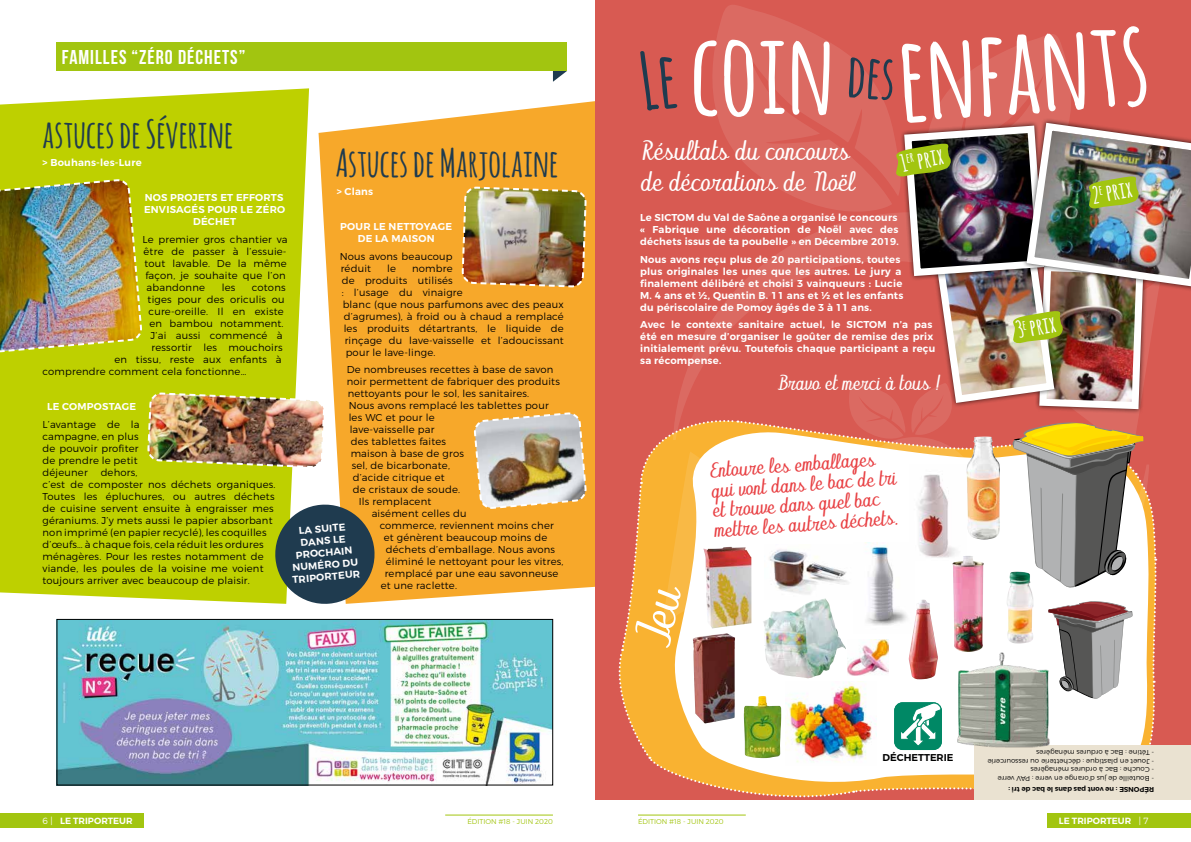
<style>
.page{position:relative;width:1191px;height:842px;background:#fff}
.page>*{position:absolute;margin:0;border:0;box-sizing:border-box;transform-origin:0 0}
.t1{font:700 38px "Amatic";letter-spacing:.02em;color:#1f3b4f}
.t2{font:italic 26px/31px "Abecedary";letter-spacing:.02em;color:#fff}
.t3{font:700 23px "Amatic";color:#fff;scale:1.1 1}
.t4{font:italic 20px/20px "Abecedary";color:#e84043}
.t5{font:700 20px "Bebas Neue";letter-spacing:.05em;color:#fff}
.t6{font:italic 20px "Abecedary";letter-spacing:.02em;color:#fff}
.t7{font:300 10px/12px "Montserrat";letter-spacing:.02em;color:#000}
.t8{font:600 10px/12px "Montserrat";letter-spacing:.02em;color:#fff;text-align:center}
.t9{font:600 9.9px "Montserrat";color:#000}
.t10{font:600 9px "Montserrat";color:#fff}
.t11{font:300 7px "Montserrat";color:#000}
.t12{font:300 7px "Montserrat";color:#a2c510}
.t13{font:600 7px "Montserrat";color:#000}
.s1{font-weight:300}
</style>
<div class="page">
<div style="left:1047px;top:814px;width:144px;height:14px;background:#a2c510"></div>
<div style="left:0;top:814px;width:143px;height:14px;background:#a2c510"></div>
<hr style="left:445px;top:815px;width:108px;height:1px;background:#a2c510">
<hr style="left:638px;top:815px;width:108px;height:1px;background:#a2c510">
<svg style="left:318px;top:101px;width:277px;height:501px;background:#f7b03f"></svg>
<div style="left:0;top:88px;width:309px;height:516px;background:#bed000"></div>
<div style="left:57px;top:43px;width:510px;height:28px;background:#a2c510"></div>
<svg style="left:273px;top:502px;width:104px;height:102px;background:#54614c"></svg>
<img style="left:0;top:178px;width:143px;height:175px">
<img style="left:146px;top:391px;width:180px;height:78px">
<img style="left:461px;top:71px;width:126px;height:320px">
<img style="left:473px;top:411px;width:114px;height:99px">
<img style="left:58px;top:621px;width:493px;height:162px">
<div style="left:56px;top:619px;width:497px;height:166px;border:1px solid #000"></div>
<div style="left:595px;top:0;width:596px;height:799px;background:#d85a52"></div>
<svg style="left:720px;top:5px;width:77px;height:21px;fill:#db6a62"></svg>
<img style="left:613px;top:26px;width:578px;height:774px">
<h3 class="t5" style="left:62px;top:46px;width:185px">FAMILLES “ZÉRO DÉCHETS”</h3>
<h1 class="t1" style="left:43px;top:107px;width:192px">astuces de Séverine</h1>
<p class="t8" style="left:43px;top:156px;width:101px">&gt; Bouhans-les-Lure</p>
<p class="t8" style="left:144px;top:192px;width:143px">NOS PROJETS ET EFFORTS<br>ENVISAGÉS POUR LE ZÉRO<br>DÉCHET</p>
<p class="t7" style="left:143px;top:233px;width:147px">Le premier gros chantier va</p>
<p class="t7" style="left:144px;top:245px;width:144px">être de passer à l’essuie-</p>
<p class="t7" style="left:145px;top:257px;width:144px">tout lavable. De la même</p>
<p class="t7" style="left:146px;top:269px;width:142px">façon, je souhaite que l’on</p>
<p class="t7" style="left:147px;top:281px;width:60px">abandonne</p>
<p class="t7" style="left:222px;top:281px;width:15px">les</p>
<p class="t7" style="left:252px;top:281px;width:35px">cotons</p>
<p class="t7" style="left:148px;top:293px;width:138px">tiges pour des oriculis ou</p>
<p class="t7" style="left:149px;top:305px;width:137px">cure-oreille. Il en existe</p>
<p class="t7" style="left:150px;top:317px;width:136px">en bambou notamment.</p>
<p class="t7" style="left:151px;top:329px;width:133px">J’ai aussi commencé à</p>
<p class="t7" style="left:152px;top:341px;width:133px">ressortir les mouchoirs</p>
<p class="t7" style="left:115px;top:353px;width:168px">en tissu, reste aux enfants à</p>
<p class="t7" style="left:43px;top:365px;width:205px">comprendre comment cela fonctionne…</p>
<p class="t8" style="left:47px;top:401px;width:91px">LE COMPOSTAGE</p>
<p class="t7" style="left:43px;top:418px;width:98px">L’avantage de la campagne, en plus de pouvoir profiter de prendre le petit déjeuner</p>
<h1 class="t1" style="left:336px;top:136px;width:224px">Astuces de Marjolaine</h1>
<p class="t8" style="left:337px;top:185px;width:38px">&gt; Clans</p>
<p class="t8" style="left:340px;top:220px;width:113px">POUR LE NETTOYAGE<br>DE LA MAISON</p>
<p class="t7" style="left:340px;top:250px;width:115px">Nous avons beaucoup réduit</p>
<p class="t7" style="left:387px;top:262px;width:10px">le</p>
<p class="t7" style="left:412px;top:262px;width:42px">nombre</p>
<p class="t7" style="left:342px;top:274px;width:113px">de produits utilisés</p>
<p class="t7" style="left:342px;top:286px;width:122px">: l’usage du vinaigre</p>
<p class="t7" style="left:343px;top:298px;width:223px">blanc (que nous parfumons avec des peaux</p>
<p class="t7" style="left:344px;top:310px;width:221px">d’agrumes), à froid ou à chaud a remplacé</p>
<p class="t7" style="left:344px;top:322px;width:222px">les produits détartrants, le liquide de</p>
<p class="t7" style="left:345px;top:334px;width:221px">rinçage du lave-vaisselle et l’adoucissant</p>
<p class="t7" style="left:346px;top:346px;width:91px">pour le lave-linge.</p>
<p class="t7" style="left:347px;top:364px;width:208px">De nombreuses recettes à base de savon</p>
<p class="t7" style="left:347px;top:376px;width:215px">noir permettent de fabriquer des produits</p>
<p class="t7" style="left:348px;top:388px;width:183px">nettoyants pour le sol, les sanitaires.</p>
<p class="t7" style="left:349px;top:400px;width:201px">Nous avons remplacé les tablettes pour</p>
<p class="t7" style="left:349px;top:412px;width:87px">les WC et pour le</p>
<p class="t7" style="left:350px;top:424px;width:86px">lave-vaisselle par</p>
<p class="t7" style="left:351px;top:436px;width:97px">des tablettes faites</p>
<p class="t7" style="left:351px;top:448px;width:115px">maison à base de gros</p>
<p class="t7" style="left:352px;top:460px;width:100px">sel, de bicarbonate,</p>
<p class="t7" style="left:353px;top:472px;width:94px">d’acide citrique et</p>
<p class="t7" style="left:353px;top:484px;width:109px">de cristaux de soude.</p>
<p class="t7" style="left:359px;top:496px;width:74px">Ils remplacent</p>
<p class="t7" style="left:372px;top:508px;width:96px">aisément celles du</p>
<p class="t7" style="left:380px;top:520px;width:176px">commerce, reviennent moins cher</p>
<p class="t7" style="left:384px;top:532px;width:165px">et génèrent beaucoup moins de</p>
<p class="t7" style="left:386px;top:544px;width:171px">déchets d’emballage. Nous avons</p>
<p class="t7" style="left:386px;top:556px;width:179px">éliminé le nettoyant pour les vitres,</p>
<p class="t7" style="left:385px;top:568px;width:175px">remplacé par une eau savonneuse</p>
<p class="t7" style="left:381px;top:580px;width:78px">et une raclette.</p>
<p class="t7" style="left:43px;top:466px;width:235px;text-indent:58px">dehors,<br>c’est de composter nos déchets organiques.<br>Toutes les épluchures, ou autres déchets de cuisine servent ensuite à engraisser mes géraniums. J’y mets aussi le papier absorbant non imprimé (en papier recyclé), les coquilles d’œufs… à chaque fois, cela réduit les ordures ménagères. Pour les restes notamment de viande, les poules de la voisine me voient toujours arriver avec beaucoup de plaisir.</p>
<p class="t8" style="left:288px;top:526px;width:69px;rotate:-5deg">LA SUITE<br>DANS LE<br>PROCHAIN<br>NUMÉRO DU<br>TRIPORTEUR</p>
<h2 class="t2" style="left:640px;top:138px;width:215px">Résultats du concours de décorations de Noël</h2>
<h3 class="t3" style="left:898px;top:147px;width:40px;rotate:-10deg">1<sup>er</sup> prix</h3>
<p class="t8" style="left:640px;top:212px;width:260px;text-align:left">Le SICTOM du Val de Saône a organisé le concours « Fabrique une décoration de Noël avec des déchets issus de ta poubelle » en Décembre 2019.</p>
<p class="t8" style="left:640px;top:253px;width:265px;text-align:left">Nous avons reçu plus de 20 participations, toutes plus originales les unes que les autres. Le jury a finalement délibéré et choisi 3 vainqueurs : Lucie M. 4 ans et ½, Quentin B. 11 ans et ½ et les enfants du périscolaire de Pomoy âgés de 3 à 11 ans.</p>
<p class="t8" style="left:640px;top:319px;width:297px;text-align:left">Avec le contexte sanitaire actuel, le SICTOM n’a pas été en mesure d’organiser le goûter de remise des prix initialement prévu. Toutefois chaque participant a reçu sa récompense.</p>
<h3 class="t6" style="left:778px;top:371px;width:163px">Bravo et merci à tous !</h3>
<h3 class="t4" style="left:709px;top:462px;width:186px;rotate:-4deg">Entoure les emballages qui vont dans le bac de tri et trouve dans quel bac mettre les autres déchets.</h3>
<h3 class="t3" style="left:1089px;top:179px;width:38px;rotate:-10deg">2<sup>e</sup> prix</h3>
<h3 class="t3" style="left:1014px;top:314px;width:37px;rotate:-10deg">3<sup>e</sup> prix</h3>
<p class="t9" style="left:882px;top:751px;width:72px">DÉCHETTERIE</p>
<p class="t11" style="left:1154px;top:757px;width:119px;rotate:-180deg">- Tétine : Bac à ordures ménagères</p>
<p class="t11" style="left:1154px;top:766px;width:168px;rotate:-180deg">- Jouet en plastique : déchetterie ou ressourcerie</p>
<p class="t11" style="left:1154px;top:774px;width:125px;rotate:-180deg">- Couche : Bac à ordures ménagères</p>
<p class="t11" style="left:1154px;top:782px;width:158px;rotate:-180deg">- Bouteille de jus d’orange en verre : PAV verre</p>
<p class="t13" style="left:1154px;top:794px;width:147px;rotate:-180deg">RÉPONSE : ne vont pas dans le bac de tri :</p>
<p class="t10" style="left:43px;top:815px;width:92px"><span class="s1">6 |</span> LE TRIPORTEUR</p>
<p class="t12" style="left:467px;top:817px;width:87px">ÉDITION #18 - JUIN 2020</p>
<p class="t12" style="left:638px;top:817px;width:87px">ÉDITION #18 - JUIN 2020</p>
<p class="t10" style="left:1058px;top:815px;width:91px">LE TRIPORTEUR <span class="s1">| 7</span></p>
</div>
